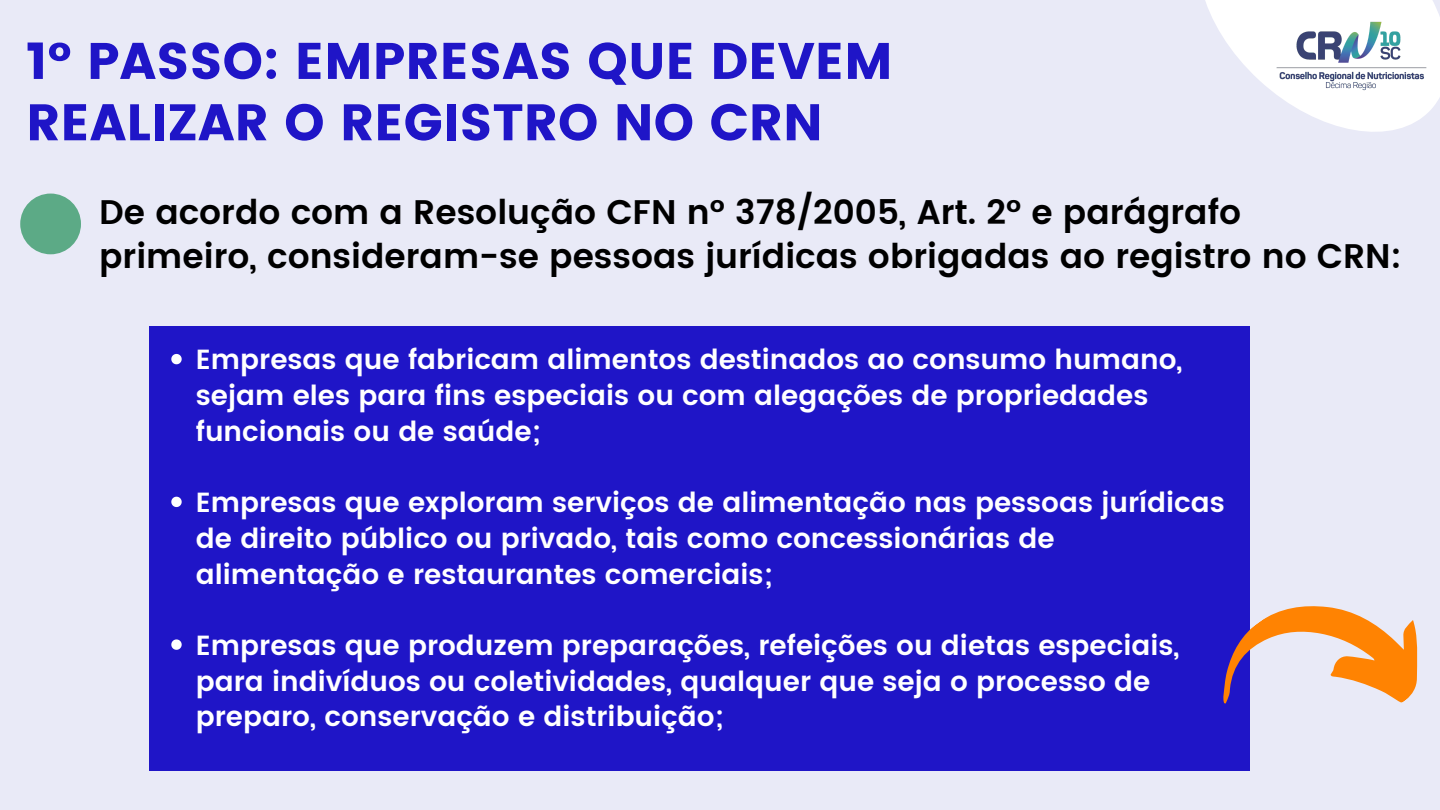
<style>
.page{position:relative;width:1440px;height:810px;background:#e9eaf7}
.page>*{position:absolute;margin:0;border:0;box-sizing:border-box;transform-origin:0 0}
.t1{font:51.3px/61.4px "Poppins";color:#1f15c7}
.t2{font:600 34.1px/44.1px "Poppins";color:#000}
.t3{font:600 27.6px/35.7px "Poppins";color:#fff}
</style>
<div class="page">
<svg style="left:1205px;top:0;width:232px;height:132px;fill:#fff"></svg>
<img style="left:1264px;top:11px;width:176px;height:90px">
<div style="left:20px;top:194px;width:61px;height:60px;background:#5caa86;border-radius:50%"></div>
<div style="left:149px;top:326px;width:1101px;height:444px;background:#1f15c7"></div>
<svg style="left:171px;top:354px;width:11px;height:10px"></svg>
<svg style="left:171px;top:497px;width:11px;height:10px"></svg>
<svg style="left:171px;top:639px;width:11px;height:11px"></svg>
<svg style="left:1197px;top:606px;width:221px;height:165px"></svg>
<p class="t1" style="left:26px;top:31px;width:868px">1° PASSO: EMPRESAS QUE DEVEM<br>REALIZAR O REGISTRO NO CRN</p>
<p class="t2" style="left:99px;top:190px;width:1304px">De acordo com a Resolução CFN n° 378/2005, Art. 2° e parágrafo primeiro, consideram-se pessoas jurídicas obrigadas ao registro no CRN:</p>
<p class="t3" style="left:196px;top:342px;width:988px">Empresas que fabricam alimentos destinados ao consumo humano, sejam eles para fins especiais ou com alegações de propriedades funcionais ou de saúde;</p>
<p class="t3" style="left:196px;top:485px;width:1031px">Empresas que exploram serviços de alimentação nas pessoas jurídicas de direito público ou privado, tais como concessionárias de alimentação e restaurantes comerciais;</p>
<p class="t3" style="left:196px;top:628px;width:985px">Empresas que produzem preparações, refeições ou dietas especiais, para indivíduos ou coletividades, qualquer que seja o processo de preparo, conservação e distribuição;</p>
</div>
